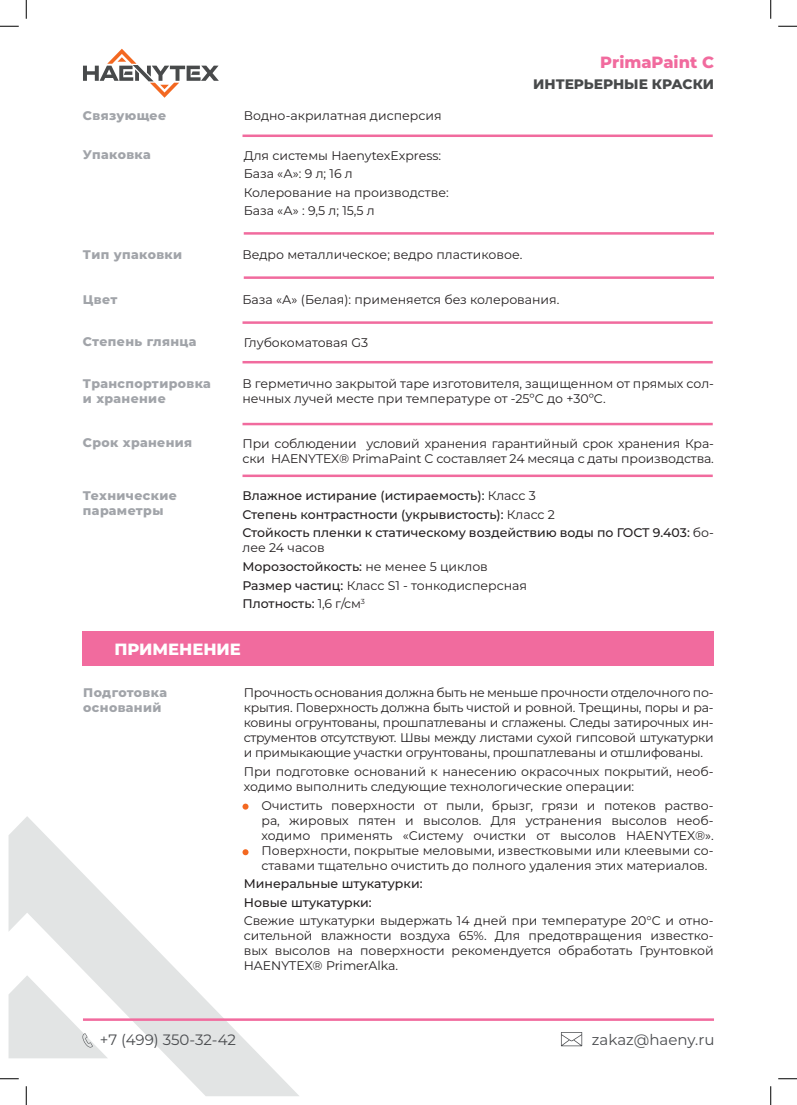
<style>
.page{position:relative;width:797px;height:1105px;background:#fff}
.page>*{position:absolute;margin:0;border:0;box-sizing:border-box;transform-origin:0 0}
.t1{font:800 16.25px "Montserrat";color:#f16b9e}
.t2{font:800 16.25px "Montserrat";color:#fff}
.t3{font:15px "Montserrat";color:#4a4c4f}
.t4{font:800 13.75px "Montserrat";color:#484a4b}
.t5{font:12.5px/15px "Montserrat";color:#231f20}
.t6{font:500 12.5px/18.5px "Montserrat";color:#231f20}
.t7{font:800 12.5px/15px "Montserrat";letter-spacing:.03em;color:#a1a4a9}
.s1{font-weight:400}
.s2{font-weight:500}
</style>
<div class="page">
<svg style="left:9px;top:816px;width:290px;height:280px"></svg>
<hr style="left:83px;top:1018px;width:631px;height:3px;background:#f16b9e">
<svg style="left:9px;top:975px;width:99px;height:83px"></svg>
<svg style="left:561px;top:1032px;width:21px;height:14px"></svg>
<svg style="left:83px;top:49px;width:136px;height:49px"></svg>
<svg style="left:242px;top:804px;width:6px;height:6px"></svg>
<svg style="left:242px;top:849px;width:6px;height:6px"></svg>
<hr style="left:244px;top:276px;width:470px;height:3px;background:#f16b9e">
<hr style="left:242px;top:321px;width:470px;height:3px;background:#f16b9e">
<hr style="left:242px;top:361px;width:470px;height:2px;background:#f16b9e">
<hr style="left:242px;top:423px;width:470px;height:2px;background:#f16b9e">
<hr style="left:242px;top:475px;width:470px;height:2px;background:#f16b9e">
<hr style="left:242px;top:135px;width:470px;height:2px;background:#f16b9e">
<hr style="left:244px;top:232px;width:470px;height:3px;background:#f16b9e">
<div style="left:83px;top:632px;width:631px;height:34px;background:#f16b9e"></div>
<svg style="left:0;top:25px;width:19px;height:2px"></svg>
<svg style="left:778px;top:25px;width:19px;height:2px"></svg>
<svg style="left:0;top:1078px;width:19px;height:1px"></svg>
<svg style="left:778px;top:1078px;width:19px;height:1px"></svg>
<svg style="left:25px;top:0;width:2px;height:19px"></svg>
<svg style="left:25px;top:1086px;width:2px;height:19px"></svg>
<svg style="left:770px;top:0;width:1px;height:19px"></svg>
<svg style="left:770px;top:1086px;width:1px;height:19px"></svg>
<p class="t7" style="left:83px;top:107px;width:85px">Связующее</p>
<p class="t5" style="left:244px;top:107px;width:199px">Водно-акрилатная дисперсия</p>
<p class="t7" style="left:83px;top:147px;width:69px">Упаковка</p>
<p class="t5" style="left:244px;top:146px;width:206px;line-height:18.5px">Для системы HaenytexExpress:<br>База «А»: 9 л; 16 л<br>Колерование на производстве:<br>База «А» : 9,5 л; 15,5 л</p>
<h1 class="t1" style="left:600px;top:50px;width:115px">PrimaPaint C</h1>
<p class="t4" style="left:533px;top:74px;width:182px">ИНТЕРЬЕРНЫЕ КРАСКИ</p>
<p class="t7" style="left:83px;top:247px;width:101px">Тип упаковки</p>
<p class="t5" style="left:242px;top:247px;width:281px">Ведро металлическое; ведро пластиковое.</p>
<p class="t7" style="left:83px;top:291px;width:36px">Цвет</p>
<p class="t5" style="left:242px;top:291px;width:318px">База «А» (Белая): применяется без колерования.</p>
<p class="t7" style="left:83px;top:334px;width:115px">Степень глянца</p>
<p class="t5" style="left:244px;top:334px;width:126px">Глубокоматовая G3</p>
<p class="t5" style="left:242px;top:376px;width:473px">В герметично закрытой таре изготовителя, защищенном от прямых сол&shy;нечных лучей месте при температуре от -25ºC до +30ºC.</p>
<p class="t7" style="left:83px;top:375px;width:129px">Транспортировка и хранение</p>
<p class="t7" style="left:83px;top:435px;width:111px">Срок хранения</p>
<p class="t7" style="left:83px;top:488px;width:95px">Технические параметры</p>
<p class="t5" style="left:242px;top:436px;width:473px">При соблюдении условий хранения гарантийный срок хранения Кра&shy;ски HAENYTEX® PrimaPaint C составляет 24 месяца с даты производства.</p>
<p class="t6" style="left:242px;top:486px;width:473px">Влажное истирание (истираемость): <span class="s1">Класс 3<br></span>Степень контрастности (укрывистость): <span class="s1">Класс 2<br></span>Стойкость пленки к статическому воздействию воды по ГОСТ 9.403: <span class="s1">бо-</span></p>
<p class="t5" style="left:242px;top:538px;width:286px;line-height:18.5px">лее 24 часов<br><span class="s2">Морозостойкость:</span> не менее 5 циклов<br><span class="s2">Размер частиц:</span> Класс S1 - тонкодисперсная<br><span class="s2">Плотность:</span> 1,6 г/см<sup>3</sup></p>
<h1 class="t2" style="left:114px;top:637px;width:128px">ПРИМЕНЕНИЕ</h1>
<p class="t7" style="left:83px;top:685px;width:85px">Подготовка оснований</p>
<p class="t5" style="left:244px;top:685px;width:471px;text-align:justify">Прочность основания должна быть не меньше прочности отделочного по&shy;крытия. Поверхность должна быть чистой и ровной. Трещины, поры и ра&shy;ковины огрунтованы, прошпатлеваны и сглажены. Следы затирочных ин&shy;струментов отсутствуют. Швы между листами сухой гипсовой штукатурки и примыкающие участки огрунтованы, прошпатлеваны и отшлифованы.</p>
<p class="t5" style="left:244px;top:763px;width:471px">При подготовке оснований к нанесению окрасочных покрытий, необ&shy;ходимо выполнить следующие технологические операции:</p>
<p class="t5" style="left:261px;top:797px;width:454px;text-align:justify">Очистить поверхности от пыли, брызг, грязи и потеков раство&shy;ра, жировых пятен и высолов. Для устранения высолов необ&shy;ходимо применять «Систему очистки от высолов HAENYTEX®».<br>Поверхности, покрытые меловыми, известковыми или клеевыми со&shy;ставами тщательно очистить до полного удаления этих материалов.</p>
<p class="t6" style="left:244px;top:874px;width:180px">Минеральные штукатурки:<br>Новые штукатурки:</p>
<p class="t5" style="left:244px;top:913px;width:471px;text-align:justify">Свежие штукатурки выдержать 14 дней при температуре 20°C и отно&shy;сительной влажности воздуха 65%. Для предотвращения известко&shy;вых высолов на поверхности рекомендуется обработать Грунтовкой HAENYTEX® PrimerAlka.</p>
<p class="t3" style="left:100px;top:1030px;width:138px">+7 (499) 350-32-42</p>
<p class="t3" style="left:592px;top:1030px;width:124px">zakaz@haeny.ru</p>
</div>
